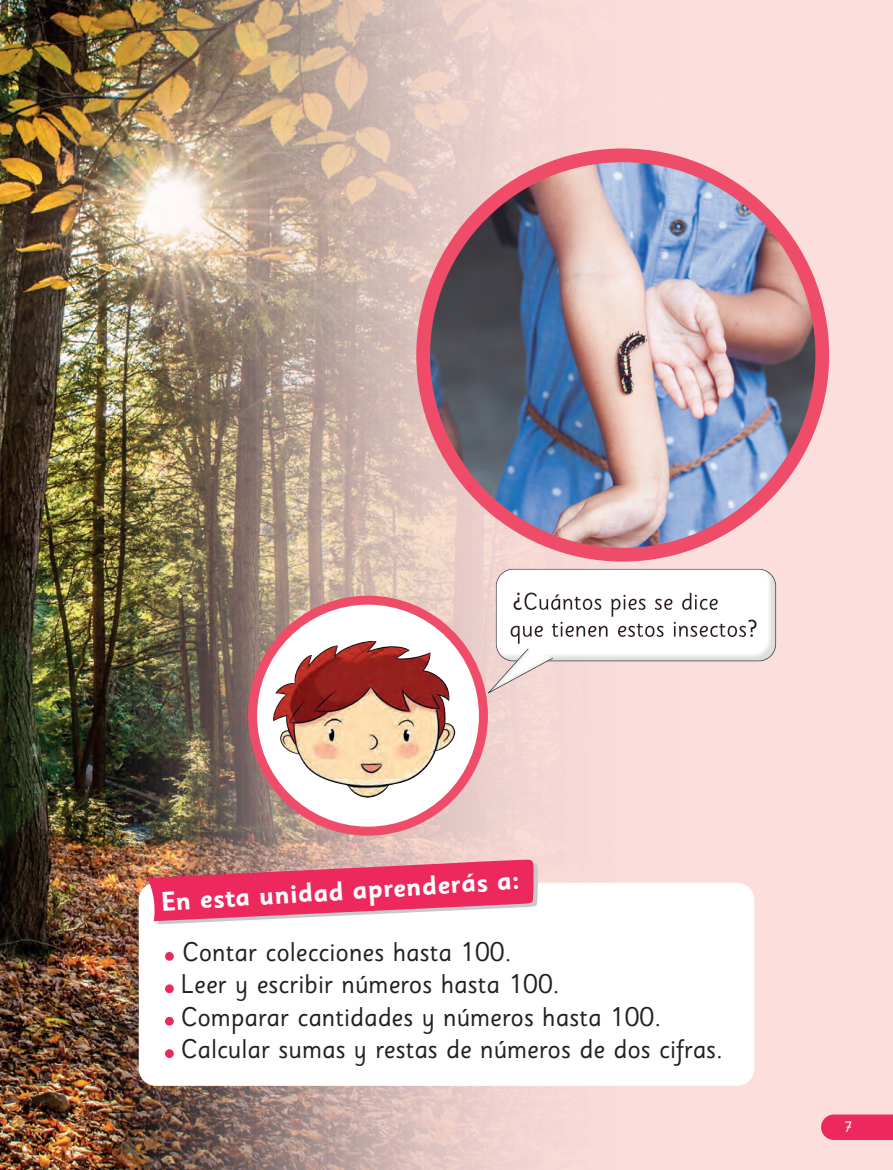
<style>
.page{position:relative;width:893px;height:1170px;background:#fff}
.page>*{position:absolute;margin:0;border:0;box-sizing:border-box;transform-origin:0 0}
.t1{font:27px/32.4px "Sassoon Sans Std";color:#231f20}
.t2{font:700 27px "Sassoon Sans Std";color:#fff}
.t3{font:15px "Sassoon Sans Std";color:#fff}
</style>
<div class="page">
<img style="left:0;top:0;width:893px;height:1169px">
<div style="left:495px;top:568px;width:288px;height:93px;background:#231f20;opacity:.15"></div>
<svg style="left:488px;top:569px;width:288px;height:124px"></svg>
<div style="left:488px;top:645px;width:67px;height:48px;background:#231f20;opacity:.15"></div>
<svg style="left:253px;top:600px;width:230px;height:231px"></svg>
<div style="left:248px;top:595px;width:240px;height:240px;border:9px solid #ee4c69;border-radius:50%"></div>
<img style="left:265px;top:593px;width:204px;height:245px">
<img style="left:423px;top:155px;width:399px;height:399px;border-radius:200px">
<div style="left:416px;top:148px;width:413px;height:413px;border:14px solid #ee4c69;border-radius:50%"></div>
<svg style="left:821px;top:1114px;width:72px;height:25px;background:#ec3264"></svg>
<div style="left:139px;top:882px;width:615px;height:203px;background:#fff;border-radius:17px"></div>
<svg style="left:165px;top:951px;width:9px;height:9px"></svg>
<div style="left:165px;top:984px;width:9px;height:9px;background:#ec285d;border-radius:50%"></div>
<div style="left:165px;top:1016px;width:9px;height:9px;background:#ec285d;border-radius:50%"></div>
<div style="left:165px;top:1049px;width:9px;height:8px;background:#ec285d;border-radius:50%"></div>
<svg style="left:147px;top:859px;width:391px;height:65px;background:#e65f80"></svg>
<p class="t2" style="left:160px;top:886px;width:361px;rotate:-4deg">En esta unidad aprenderás a:</p>
<p class="t1" style="left:181px;top:935px;width:544px">Contar colecciones hasta 100.<br>Leer y escribir números hasta 100.<br>Comparar cantidades y números hasta 100.<br>Calcular sumas y restas de números de dos cifras.</p>
<p class="t3" style="left:844px;top:1118px;width:10px">7</p>
</div>
